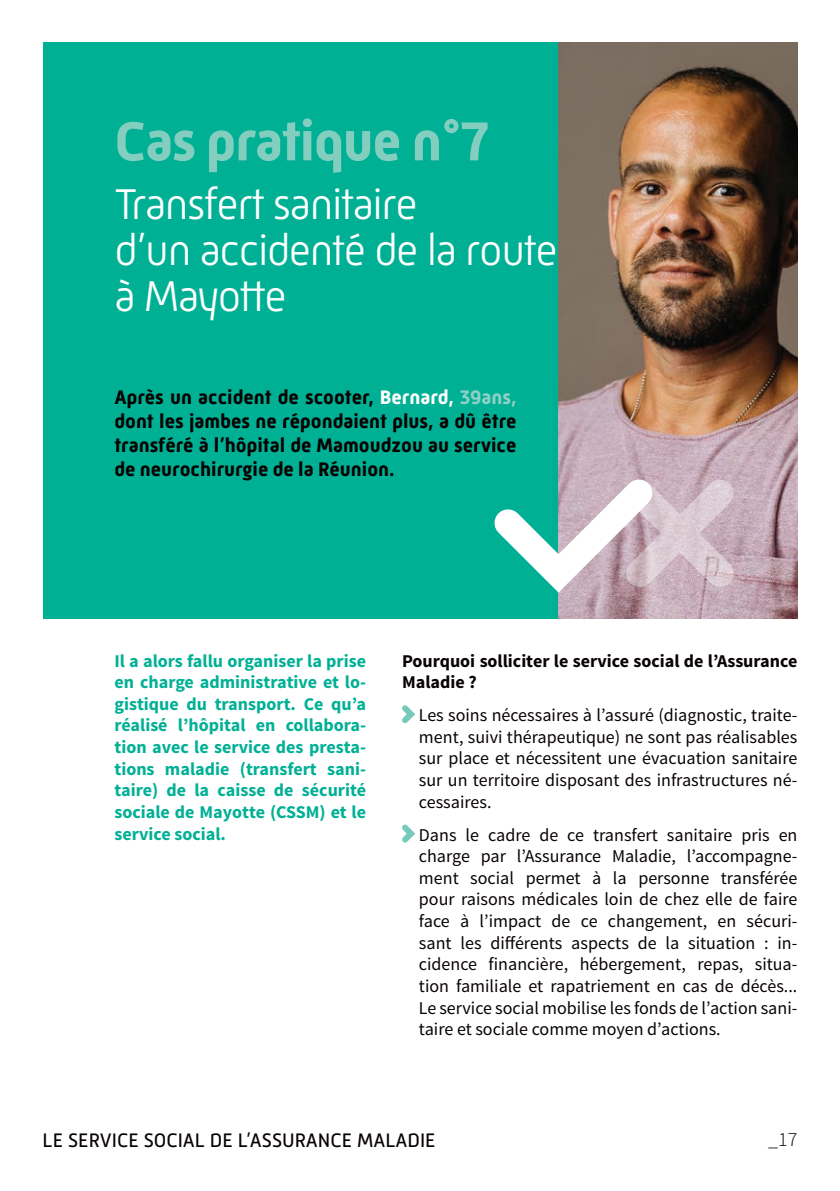
<style>
.page{position:relative;width:840px;height:1191px;background:#fff}
.page>*{position:absolute;margin:0;border:0;box-sizing:border-box;transform-origin:0 0}
.t1{font:700 56px "Mic 32 New";letter-spacing:-.02em;color:#83cebf}
.t2{font:300 44px/46px "Mic 32 New";letter-spacing:-.03em;color:#fff}
.t3{font:700 20px/24px "Mic 32 New";color:#080302;text-align:justify}
.t4{font:20px "Mic 32 New";color:#080302}
.t5{font:300 20px "Source Sans Pro";color:#080302}
.t6{font:18px/21.6px "Source Sans Pro";color:#080302;text-align:justify}
.t7{font:700 18px/21.6px "Source Sans Pro";color:#00b095;text-align:justify}
.t8{font:700 18px/21.6px "Source Sans Pro";color:#080302}
.s1{color:#fff}
.s2{color:#8fd1c4}
</style>
<div class="page">
<div style="left:43px;top:42px;width:754px;height:576px;background:#00b095"></div>
<img style="left:558px;top:42px;width:239px;height:576px">
<svg style="left:402px;top:705px;width:14px;height:19px"></svg>
<svg style="left:402px;top:824px;width:14px;height:19px"></svg>
<svg style="left:494px;top:455px;width:247px;height:157px"></svg>
<p class="t1" style="left:114px;top:109px;width:376px">Cas pratique n°7</p>
<p class="t2" style="left:114px;top:181px;width:444px">Transfert sanitaire<br>d’un accidenté de la route à Mayotte</p>
<p class="t3" style="left:114px;top:385px;width:403px">Après un accident de scooter, <span class="s1">Bernard,</span> <span class="s2">39ans, </span>dont les jambes ne répondaient plus, a dû être transféré à l’hôpital de Mamoudzou au service de neurochirurgie de la Réunion.</p>
<p class="t7" style="left:114px;top:650px;width:253px">Il a alors fallu organiser la prise en charge administrative et lo&shy;gistique du transport. Ce qu’a réalisé l’hôpital en collabora&shy;tion avec le service des presta&shy;tions maladie (transfert sani&shy;taire) de la caisse de sécurité sociale de Mayotte (CSSM) et le service social.</p>
<p class="t8" style="left:402px;top:650px;width:396px">Pourquoi solliciter le service social de l’Assurance<br>Maladie ?</p>
<p class="t6" style="left:418px;top:705px;width:380px">Les soins nécessaires à l’assuré (diagnostic, traite&shy;ment, suivi thérapeutique) ne sont pas réalisables sur place et nécessitent une évacuation sanitaire sur un territoire disposant des infrastructures né&shy;cessaires.</p>
<p class="t6" style="left:418px;top:824px;width:380px">Dans le cadre de ce transfert sanitaire pris en charge par l’Assurance Maladie, l’accompagne&shy;ment social permet à la personne transférée pour raisons médicales loin de chez elle de faire face à l’impact de ce changement, en sécuri&shy;sant les différents aspects de la situation : in&shy;cidence financière, hébergement, repas, situa&shy;tion familiale et rapatriement en cas de décès...<br>Le service social mobilise les fonds de l’action sani&shy;taire et sociale comme moyen d’actions.</p>
<p class="t4" style="left:43px;top:1128px;width:394px">LE SERVICE SOCIAL DE L’ASSURANCE MALADIE</p>
<p class="t5" style="left:767px;top:1127px;width:31px">_17</p>
</div>
